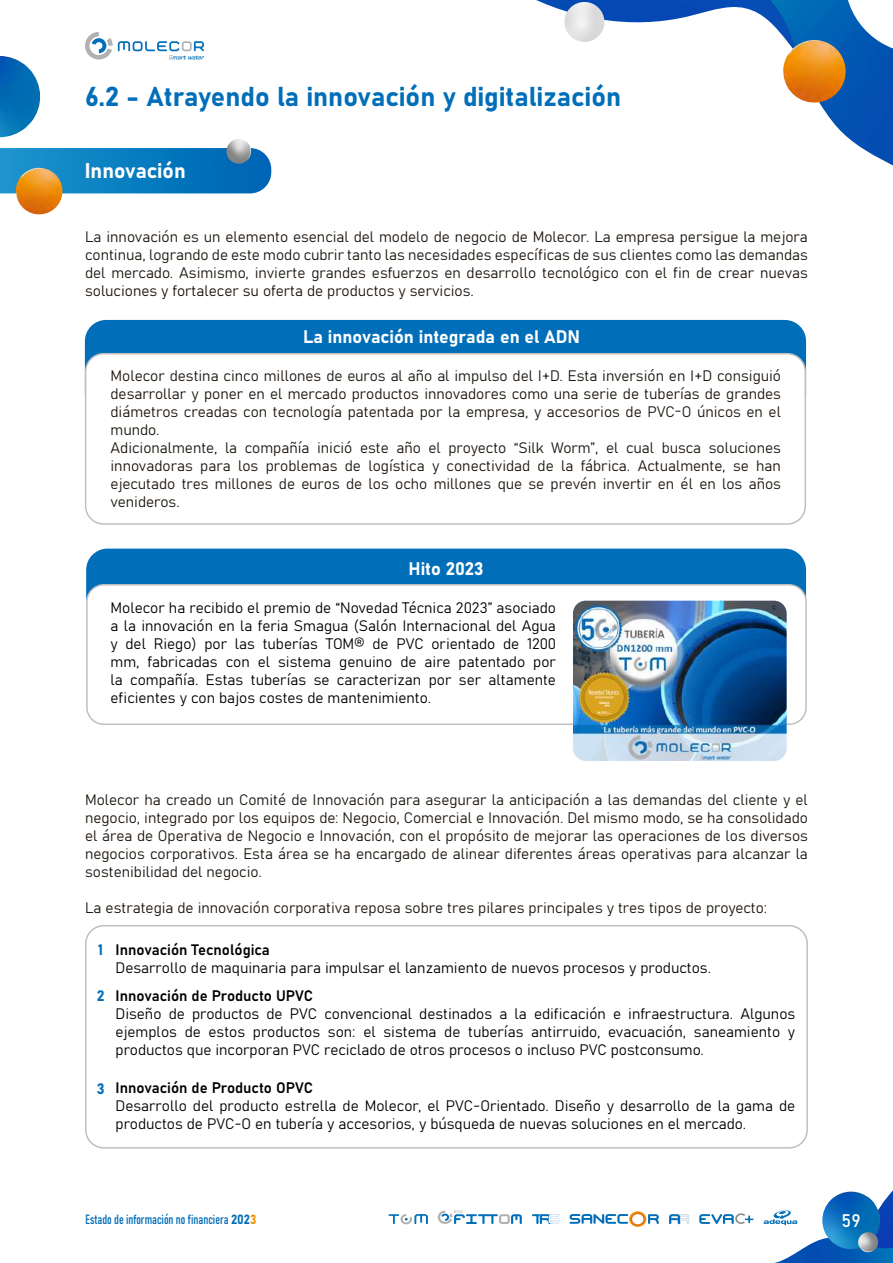
<style>
.page{position:relative;width:893px;height:1263px;background:#fff}
.page>*{position:absolute;margin:0;border:0;box-sizing:border-box;transform-origin:0 0}
.t1{font:27px "Bahnschrift";color:#006eb8}
.t2{font:21px "Bahnschrift";color:#fff}
.t3{font:18px "Bahnschrift";color:#fff}
.t4{font:15px/18px "Bahnschrift";color:#1d160f;text-align:justify}
.t5{font:15px/18px "Bahnschrift";color:#000}
.t6{font:13.2px "Bahnschrift";color:#006eb8;scale:.91 1}
.s1{color:#006eb8}
.s2{color:#ef9000}
</style>
<div class="page">
<div style="left:86px;top:549px;width:720px;height:68px;background:#006eb8;border-radius:21px"></div>
<img style="left:0;top:148px;width:271px;height:45px">
<img style="left:14px;top:168px;width:51px;height:47px">
<img style="left:225px;top:139px;width:27px;height:26px">
<div style="left:85px;top:925px;width:723px;height:223px;border:2px solid #bfbfbf;border-radius:18px"></div>
<img style="left:0;top:56px;width:41px;height:81px">
<div style="left:87px;top:585px;width:719px;height:139px;background:#fff;border-radius:17px"></div>
<div style="left:86px;top:584px;width:721px;height:141px;border:2px solid #bfbfbf;border-radius:17px"></div>
<img style="left:573px;top:601px;width:214px;height:160px">
<div style="left:85px;top:320px;width:721px;height:95px;background:#006eb8;border-radius:21px"></div>
<div style="left:86px;top:354px;width:719px;height:170px;background:#fff;border-radius:18px"></div>
<div style="left:85px;top:353px;width:721px;height:172px;border:2px solid #bfbfbf;border-radius:18px"></div>
<img style="left:882px;top:1190px;width:11px;height:45px">
<img style="left:774px;top:1235px;width:119px;height:28px">
<img style="left:536px;top:0;width:80px;height:42px">
<img style="left:616px;top:0;width:277px;height:166px">
<svg style="left:843px;top:0;width:50px;height:55px"></svg>
<img style="left:564px;top:2px;width:40px;height:40px;border-radius:19px">
<img style="left:780px;top:40px;width:69px;height:66px">
<svg style="left:85px;top:32px;width:119px;height:28px"></svg>
<svg style="left:388px;top:1214px;width:40px;height:10px"></svg>
<svg style="left:764px;top:1210px;width:33px;height:15px"></svg>
<svg style="left:669px;top:1214px;width:20px;height:10px"></svg>
<svg style="left:699px;top:1213px;width:54px;height:11px"></svg>
<svg style="left:570px;top:1211px;width:89px;height:16px"></svg>
<svg style="left:532px;top:1214px;width:27px;height:10px"></svg>
<svg style="left:438px;top:1210px;width:84px;height:14px"></svg>
<img style="left:819px;top:1191px;width:63px;height:61px">
<img style="left:857px;top:1232px;width:22px;height:21px">
<h1 class="t1" style="left:85px;top:76px;width:538px">6.2 - Atrayendo la innovación y digitalización</h1>
<h2 class="t2" style="left:85px;top:154px;width:102px">Innovación</h2>
<p class="t4" style="left:85px;top:227px;width:724px">La innovación es un elemento esencial del modelo de negocio de Molecor. La empresa persigue la mejora continua, logrando de este modo cubrir tanto las necesidades específicas de sus clientes como las demandas del mercado. Asimismo, invierte grandes esfuerzos en desarrollo tecnológico con el fin de crear nuevas soluciones y fortalecer su oferta de productos y servicios.</p>
<p class="t3" style="left:303px;top:323px;width:278px">La innovación integrada en el ADN</p>
<p class="t4" style="left:111px;top:365px;width:672px;text-align:left">Molecor destina cinco millones de euros al año al impulso del I+D. Esta inversión en I+D consiguió desarrollar y poner en el mercado productos innovadores como una serie de tuberías de grandes diámetros creadas con tecnología patentada por la empresa, y accesorios de PVC-O únicos en el mundo.<br>Adicionalmente, la compañía inició este año el proyecto “Silk Worm”, el cual busca soluciones innovadoras para los problemas de logística y conectividad de la fábrica. Actualmente, se han ejecutado tres millones de euros de los ocho millones que se prevén invertir en él en los años venideros.</p>
<p class="t3" style="left:408px;top:555px;width:77px">Hito 2023</p>
<p class="t5" style="left:111px;top:597px;width:447px;text-align:justify">Molecor ha recibido el premio de “Novedad Técnica 2023” asociado a la innovación en la feria Smagua (Salón Internacional del Agua y del Riego) por las tuberías TOM® de PVC orientado de 1200 mm, fabricadas con el sistema genuino de aire patentado por la compañía. Estas tuberías se caracterizan por ser altamente eficientes y con bajos costes de mantenimiento.</p>
<p class="t4" style="left:85px;top:789px;width:724px">Molecor ha creado un Comité de Innovación para asegurar la anticipación a las demandas del cliente y el negocio, integrado por los equipos de: Negocio, Comercial e Innovación. Del mismo modo, se ha consolidado el área de Operativa de Negocio e Innovación, con el propósito de mejorar las operaciones de los diversos negocios corporativos. Esta área se ha encargado de alinear diferentes áreas operativas para alcanzar la sostenibilidad del negocio.</p>
<p class="t4" style="left:85px;top:897px;width:684px">La estrategia de innovación corporativa reposa sobre tres pilares principales y tres tipos de proyecto:</p>
<p class="t5" style="left:116px;top:939px;width:597px;text-indent:-17px"><span class="s1">1</span> Innovación Tecnológica<br>Desarrollo de maquinaria para impulsar el lanzamiento de nuevos procesos y productos.</p>
<p class="t5" style="left:116px;top:986px;width:681px;text-indent:-19px"><span class="s1">2</span> Innovación de Producto UPVC<br>Diseño de productos de PVC convencional destinados a la edificación e infraestructura. Algunos ejemplos de estos productos son: el sistema de tuberías antirruido, evacuación, saneamiento y productos que incorporan PVC reciclado de otros procesos o incluso PVC postconsumo.</p>
<p class="t5" style="left:116px;top:1078px;width:681px;text-indent:-19px"><span class="s1">3</span> Innovación de Producto OPVC<br>Desarrollo del producto estrella de Molecor, el PVC-Orientado. Diseño y desarrollo de la gama de productos de PVC-O en tubería y accesorios, y búsqueda de nuevas soluciones en el mercado.</p>
<p class="t6" style="left:86px;top:1209px;width:189px">Estado de información no financiera 202<span class="s2">3</span></p>
<p class="t3" style="left:842px;top:1207px;width:21px">59</p>
</div>
